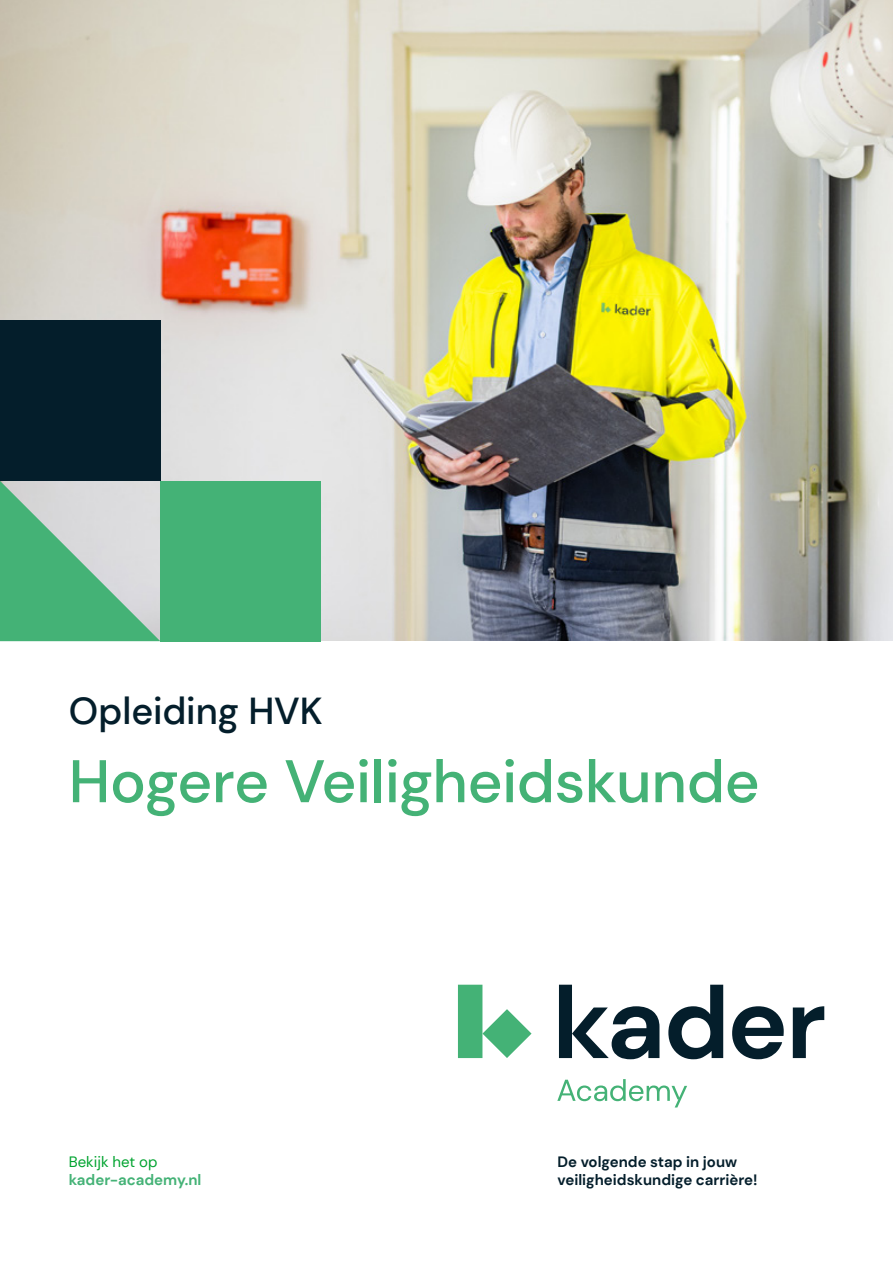
<style>
.page{position:relative;width:893px;height:1263px;background:#fff}
.page>*{position:absolute;margin:0;border:0;box-sizing:border-box;transform-origin:0 0}
.t1{font:500 60px "DM Sans";letter-spacing:-.005em;color:#44b276}
.t2{font:500 37.5px "DM Sans";color:#041e2b}
.t3{font:700 15px/18px "DM Sans";color:#041e2b}
.t4{font:700 15px "DM Sans";color:#44b276}
.t5{font:15px "DM Sans";color:#00a32f}
</style>
<div class="page">
<img style="left:0;top:0;width:893px;height:640px">
<svg style="left:559px;top:985px;width:100px;height:74px"></svg>
<svg style="left:668px;top:985px;width:55px;height:74px"></svg>
<svg style="left:732px;top:1006px;width:52px;height:53px"></svg>
<svg style="left:793px;top:1006px;width:31px;height:52px"></svg>
<svg style="left:458px;top:985px;width:73px;height:73px"></svg>
<svg style="left:557px;top:1079px;width:130px;height:28px"></svg>
<div style="left:160px;top:481px;width:161px;height:160px;background:#44b276"></div>
<div style="left:0;top:321px;width:160px;height:160px;background:#041e2b"></div>
<svg style="left:0;top:481px;width:160px;height:160px;background:#8ec5a8"></svg>
<h2 class="t2" style="left:69px;top:688px;width:255px">Opleiding HVK</h2>
<h1 class="t1" style="left:69px;top:744px;width:692px">Hogere Veiligheidskunde</h1>
<p class="t5" style="left:69px;top:1152px;width:90px">Bekijk het op</p>
<p class="t4" style="left:69px;top:1170px;width:134px">kader-academy.nl</p>
<p class="t3" style="left:557px;top:1152px;width:202px">De volgende stap in jouw veiligheidskundige carrière!</p>
</div>
